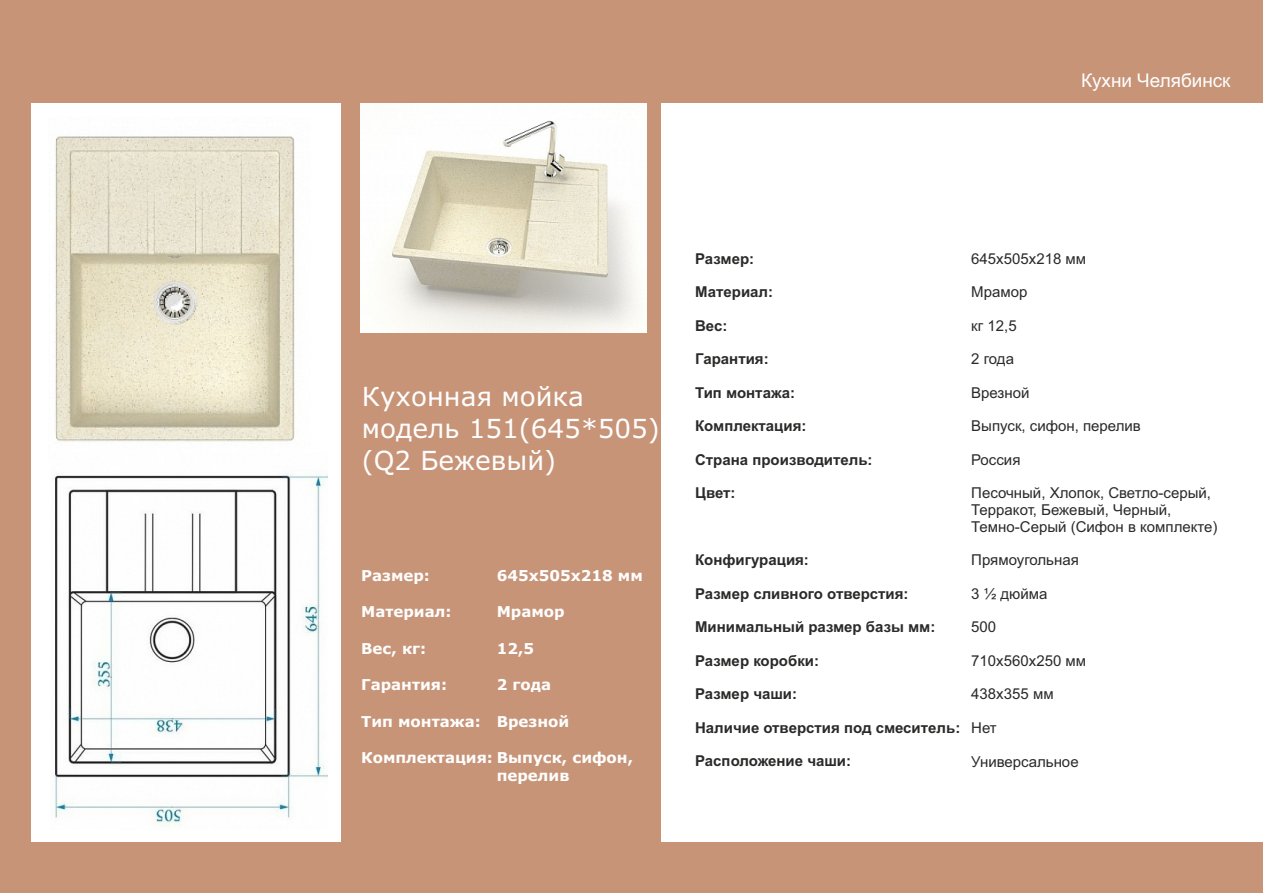
<style>
.page{position:relative;width:1263px;height:893px;background:#fff}
.page>*{position:absolute;margin:0;border:0;box-sizing:border-box;transform-origin:0 0}
.t1{font:26.25px/32px "Verdana";color:#fefefe}
.t2{font:18.9px "Arial";color:#fefefe}
.t3{font:700 15px "Arial";color:#2b2a29}
.t4{font:15px/16.8px "Arial";color:#2b2a29}
.t5{font:700 15px "Verdana";color:#fefefe}
</style>
<div class="page">
<div style="left:341px;top:0;width:320px;height:893px;background:#c79478"></div>
<div style="left:0;top:0;width:31px;height:893px;background:#c79478"></div>
<div style="left:0;top:842px;width:1263px;height:51px;background:#c79478"></div>
<img style="left:54px;top:136px;width:241px;height:306px">
<img style="left:360px;top:103px;width:286px;height:230px">
<img style="left:54px;top:473px;width:274px;height:354px">
<div style="left:0;top:0;width:1263px;height:103px;background:#c79478"></div>
<p class="t2" style="left:1081px;top:73px;width:151px">Кухни Челябинск</p>
<h1 class="t1" style="left:362px;top:383px;width:299px">Кухонная мойка модель 151(645*505) (Q2 Бежевый)</h1>
<p class="t5" style="left:361px;top:569px;width:70px">Размер:</p>
<p class="t5" style="left:361px;top:606px;width:92px">Материал:</p>
<p class="t5" style="left:361px;top:642px;width:66px">Вес, кг:</p>
<p class="t5" style="left:361px;top:679px;width:87px">Гарантия:</p>
<p class="t5" style="left:361px;top:715px;width:121px">Тип монтажа:</p>
<p class="t5" style="left:497px;top:569px;width:148px">645x505x218 мм</p>
<p class="t5" style="left:497px;top:606px;width:69px">Мрамор</p>
<p class="t5" style="left:497px;top:642px;width:39px">12,5</p>
<p class="t5" style="left:497px;top:679px;width:56px">2 года</p>
<p class="t5" style="left:497px;top:715px;width:74px">Врезной</p>
<p class="t5" style="left:361px;top:752px;width:273px">Комплектация: Выпуск, сифон,</p>
<p class="t5" style="left:497px;top:770px;width:74px">перелив</p>
<p class="t3" style="left:695px;top:253px;width:61px">Размер:</p>
<p class="t3" style="left:695px;top:286px;width:79px">Материал:</p>
<p class="t4" style="left:971px;top:251px;width:116px">645х505х218 мм</p>
<p class="t4" style="left:971px;top:285px;width:58px">Мрамор</p>
<p class="t3" style="left:695px;top:320px;width:34px">Вес:</p>
<p class="t4" style="left:971px;top:318px;width:47px">кг 12,5</p>
<p class="t3" style="left:695px;top:353px;width:75px">Гарантия:</p>
<p class="t3" style="left:695px;top:387px;width:101px">Тип монтажа:</p>
<p class="t4" style="left:971px;top:352px;width:44px">2 года</p>
<p class="t4" style="left:971px;top:386px;width:60px">Врезной</p>
<p class="t3" style="left:695px;top:420px;width:113px">Комплектация:</p>
<p class="t3" style="left:695px;top:454px;width:179px">Страна производитель:</p>
<p class="t4" style="left:971px;top:419px;width:171px">Выпуск, сифон, перелив</p>
<p class="t4" style="left:971px;top:453px;width:51px">Россия</p>
<p class="t3" style="left:695px;top:487px;width:42px">Цвет:</p>
<p class="t4" style="left:971px;top:486px;width:248px">Песочный, Хлопок, Светло-серый,<br>Терракот, Бежевый, Черный,<br>Темно-Серый (Сифон в комплекте)</p>
<p class="t3" style="left:695px;top:554px;width:115px">Конфигурация:</p>
<p class="t4" style="left:971px;top:553px;width:109px">Прямоугольная</p>
<p class="t3" style="left:695px;top:588px;width:215px">Размер сливного отверстия:</p>
<p class="t3" style="left:695px;top:621px;width:242px">Минимальный размер базы мм:</p>
<p class="t4" style="left:971px;top:587px;width:78px">3 ½ дюйма</p>
<p class="t4" style="left:971px;top:620px;width:27px">500</p>
<p class="t3" style="left:695px;top:655px;width:125px">Размер коробки:</p>
<p class="t4" style="left:971px;top:654px;width:116px">710x560x250 мм</p>
<p class="t3" style="left:695px;top:688px;width:103px">Размер чаши:</p>
<p class="t4" style="left:971px;top:687px;width:84px">438х355 мм</p>
<p class="t3" style="left:695px;top:722px;width:267px">Наличие отверстия под смеситель:</p>
<p class="t3" style="left:695px;top:755px;width:157px">Расположение чаши:</p>
<p class="t4" style="left:971px;top:721px;width:27px">Нет</p>
<p class="t4" style="left:971px;top:754px;width:109px">Универсальное</p>
</div>
